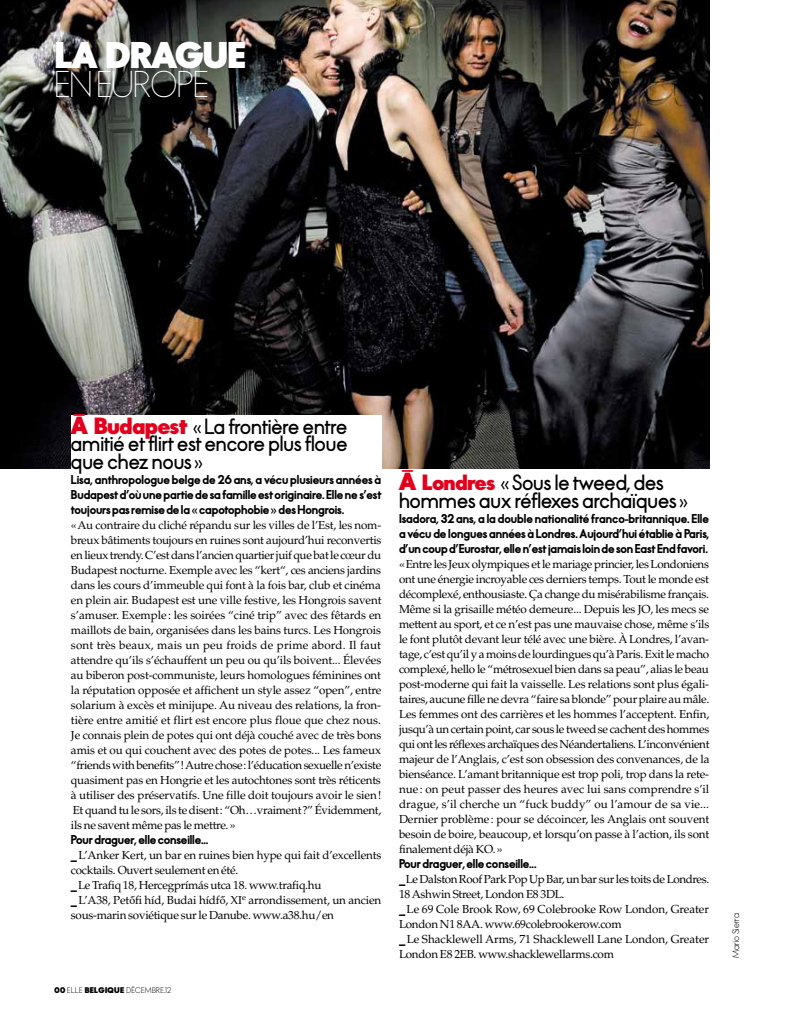
<style>
.page{position:relative;width:798px;height:1030px;background:#fff}
.page>*{position:absolute;margin:0;border:0;box-sizing:border-box;transform-origin:0 0}
.t1{font:900 33.75px "Elle Nova C";letter-spacing:-.015em;color:#fff}
.t2{font:300 33.75px "Elle Nova C";letter-spacing:-.01em;color:#fff}
.t3{font:600 20px/17.5px "Elle Nova C";color:#000;text-align:justify}
.t4{font:11.62px/15px "Palatino LT Std";letter-spacing:-.025em;color:#000;text-align:justify}
.t5{font:800 11.62px/15px "Elle Nova C";letter-spacing:-.01em;color:#000;text-align:justify}
.t6{font:8.75px "Elle Nova C";color:#000}
.t7{font:7.5px "Elle Nova C";letter-spacing:.05em;color:#000}
.t8{font:900 7.5px "Elle Nova C";color:#000}
.s1{font-weight:900;font-size:22.5px;color:#e3001d}
.s2{font-weight:900;font-size:21.25px;color:#e3001d}
.s3{font-family:"Elle Nova C";font-weight:900}
.s4{font-family:"Times"}
.s5{font-weight:400}
.s6{font-weight:900}
.s7{font-weight:900;color:#e3001d}
</style>
<div class="page">
<img style="left:0;top:0;width:709px;height:468px">
<div style="left:71px;top:415px;width:310px;height:509px;background:#fff"></div>
<h1 class="t1" style="left:55px;top:34px;width:192px">la drague</h1>
<h1 class="t2" style="left:55px;top:65px;width:155px">EN EUROPE</h1>
<h2 class="t3" style="left:71px;top:418px;width:278px"><span class="s1">à</span> <span class="s2">Budapest</span> «La frontière entre amitié et flirt est encore plus floue que chez nous »</h2>
<p class="t5" style="left:71px;top:472px;width:312px">Lisa, anthropologue belge de 26 ans, a vécu plusieurs années à Budapest d’où une partie de sa famille est originaire. Elle ne s’est toujours pas remise de la «capotophobie» des Hongrois.</p>
<p class="t4" style="left:71px;top:517px;width:312px">«Au contraire du cliché répandu sur les villes de l’Est, les nom&shy;breux bâtiments toujours en ruines sont aujourd’hui reconvertis en lieux trendy. C’est dans l’ancien quartier juif que bat le cœur du Budapest nocturne. Exemple avec les “kert“, ces anciens jardins dans les cours d’immeuble qui font à la fois bar, club et cinéma en plein air. Budapest est une ville festive, les Hongrois savent s’amuser. Exemple: les soirées “ciné trip” avec des fêtards en maillots de bain, organisées dans les bains turcs. Les Hongrois sont très beaux, mais un peu froids de prime abord. Il faut attendre qu’ils s’échauffent un peu ou qu’ils boivent... Élevées au biberon post-communiste, leurs homologues féminines ont la réputation opposée et affichent un style assez “open”, entre solarium à excès et minijupe. Au niveau des relations, la fron&shy;tière entre amitié et flirt est encore plus floue que chez nous.<br>Je connais plein de potes qui ont déjà couché avec de très bons amis et ou qui couchent avec des potes de potes... Les fameux “friends with benefits”! Autre chose: l’éducation sexuelle n’existe quasiment pas en Hongrie et les autochtones sont très réticents à utiliser des préservatifs. Une fille doit toujours avoir le sien!<br>Et quand tu le sors, ils te disent: “Oh…vraiment?” Évidemment, ils ne savent même pas le mettre.»</p>
<p class="t5" style="left:71px;top:832px;width:139px">Pour draguer, elle conseille...</p>
<p class="t4" style="left:71px;top:847px;width:312px;text-align:left"><span class="s3">_</span>L’Anker Kert, un bar en ruines bien hype qui fait d’excellents cocktails. Ouvert seulement en été.<br><span class="s3">_</span>Le Trafiq 18, Hercegprímás utca 18. www.trafiq.hu<br><span class="s3">_</span>L’A38, Pet<span class="s4">ő</span>fi híd, Budai hídf<span class="s4">ő</span>, XI<sup>e</sup> arrondissement, un ancien sous-marin soviétique sur le Danube. www.a38.hu/en</p>
<p class="t8" style="left:54px;top:985px;width:42px">00 <span class="s5">ELLE</span> BELG</p>
<p class="t7" style="left:105px;top:986px;width:68px"><span class="s6">IQUE</span> DÉCEMBRE.12</p>
<h2 class="t3" style="left:399px;top:475px;width:290px"><span class="s1">à</span> <span class="s7">Londres</span> «Sous le tweed, des hommes aux réflexes archaïques »</h2>
<p class="t5" style="left:399px;top:511px;width:312px">Isadora, 32 ans, a la double nationalité franco-britannique. Elle a vécu de longues années à Londres. Aujourd’hui établie à Paris, d’un coup d’Eurostar, elle n’est jamais loin de son East End favori.</p>
<p class="t4" style="left:399px;top:556px;width:312px">«Entre les Jeux olympiques et le mariage princier, les Londoniens ont une énergie incroyable ces derniers temps. Tout le monde est décomplexé, enthousiaste. Ça change du misérabilisme français.<br>Même si la grisaille météo demeure... Depuis les JO, les mecs se mettent au sport, et ce n’est pas une mauvaise chose, même s’ils le font plutôt devant leur télé avec une bière. À Londres, l’avan&shy;tage, c’est qu’il y a moins de lourdingues qu’à Paris. Exit le macho complexé, hello le “métrosexuel bien dans sa peau”, alias le beau post-moderne qui fait la vaisselle. Les relations sont plus égali&shy;taires, aucune fille ne devra “faire sa blonde” pour plaire au mâle.<br>Les femmes ont des carrières et les hommes l’acceptent. Enfin, jusqu’à un certain point, car sous le tweed se cachent des hommes qui ont les réflexes archaïques des Néandertaliens. L’inconvénient majeur de l’Anglais, c’est son obsession des convenances, de la bienséance. L’amant britannique est trop poli, trop dans la rete&shy;nue : on peut passer des heures avec lui sans comprendre s’il drague, s’il cherche un “fuck buddy” ou l’amour de sa vie...<br>Dernier problème: pour se décoincer, les Anglais ont souvent besoin de boire, beaucoup, et lorsqu’on passe à l’action, ils sont finalement déjà KO.»</p>
<p class="t5" style="left:399px;top:856px;width:139px">Pour draguer, elle conseille...</p>
<p class="t4" style="left:399px;top:871px;width:311px;text-align:left"><span class="s3">_</span>Le Dalston Roof Park Pop Up Bar, un bar sur les toits de Londres.<br>18 Ashwin Street, London E8 3DL.<br><span class="s3">_</span>Le 69 Cole Brook Row, 69 Colebrooke Row London, Greater London N1 8AA. www.69colebrookerow.com<br><span class="s3">_</span>Le Shacklewell Arms, 71 Shacklewell Lane London, Greater London E8 2EB. www.shacklewellarms.com</p>
<p class="t6" style="left:730px;top:957px;width:46px;rotate:-90deg">MARIO SIERRA</p>
</div>
